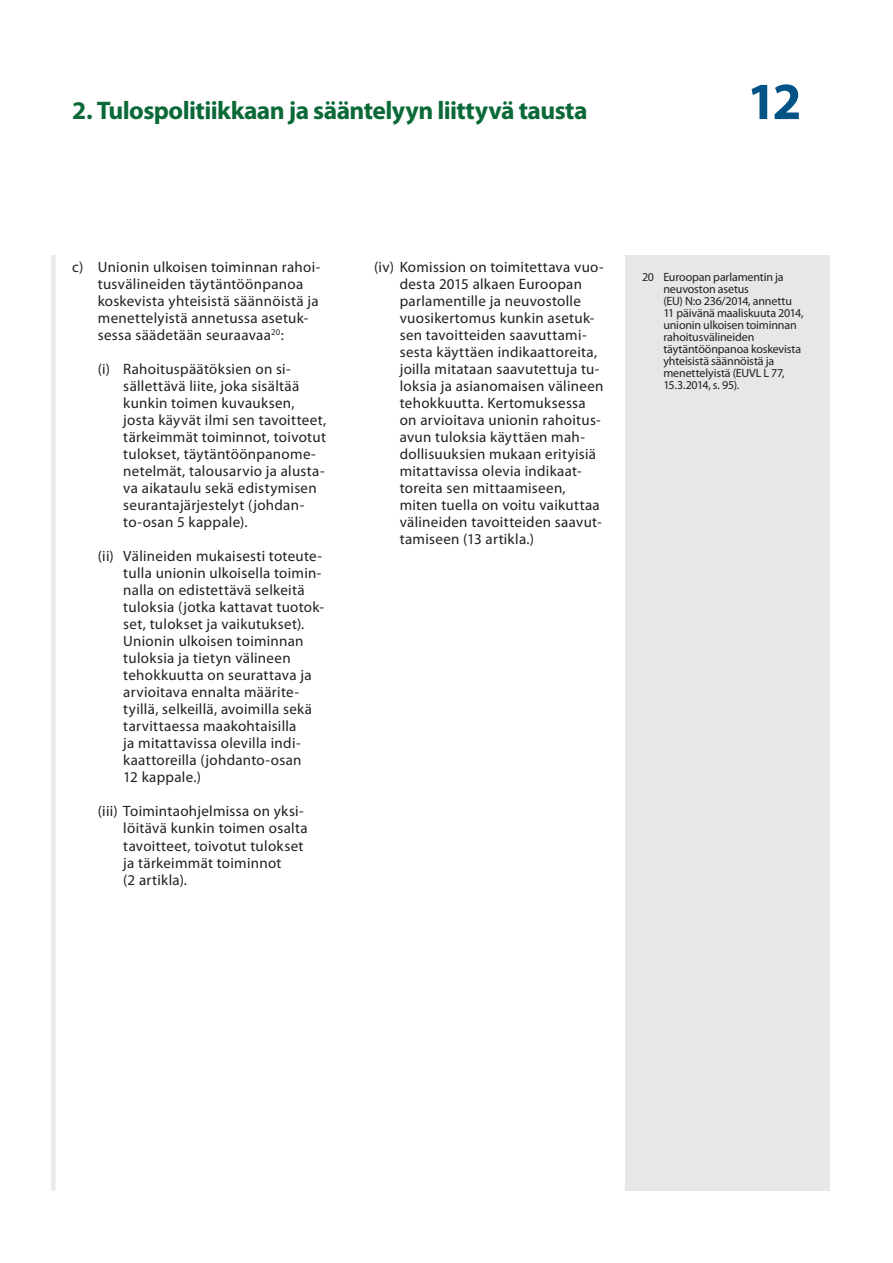
<style>
.page{position:relative;width:893px;height:1263px;background:#fff}
.page>*{position:absolute;margin:0;border:0;box-sizing:border-box;transform-origin:0 0}
.t1{font:700 52.5px "Myriad Pro";color:#015386}
.t2{font:700 25.5px "Myriad Pro";letter-spacing:-.025em;color:#0b6938}
.E_07_-_CHAP___1__TEX{font:15px/17px "Myriad Pro";letter-spacing:.02em;color:#231f20}
.E_07_-_CHAP___a__TEX{font:15px/17px "Myriad Pro";letter-spacing:.02em;color:#231f20}
.E_08_-_CHAP__FOOTNOT{font:12px/12px "Myriad Pro";letter-spacing:-.015em;color:#231f20}
</style>
<div class="page">
<div style="left:51px;top:255px;width:5px;height:936px;background:#ebebeb"></div>
<div style="left:625px;top:255px;width:204px;height:936px;background:#e6e7e9"></div>
<h2 class="t2" style="left:72px;top:94px;width:517px">2. Tulospolitiikkaan ja sääntelyyn liittyvä tausta</h2>
<h1 class="t1" style="left:747px;top:67px;width:56px">12</h1>
<p class="E_07_-_CHAP___a__TEX" style="left:98px;top:258px;width:224px;text-indent:-26px">c) Unionin ulkoisen toiminnan rahoi&shy;tusvälineiden täytäntöönpanoa koskevista yhteisistä säännöistä ja menettelyistä annetussa asetuk&shy;sessa säädetään seuraavaa<sup>20</sup>:</p>
<p class="E_07_-_CHAP___1__TEX" style="left:123px;top:360px;width:204px;text-indent:-26px">(i) Rahoituspäätöksien on si&shy;sällettävä liite, joka sisältää kunkin toimen kuvauksen, josta käyvät ilmi sen tavoitteet, tärkeimmät toiminnot, toivotut tulokset, täytäntöönpanome&shy;netelmät, talousarvio ja alusta&shy;va aikataulu sekä edistymisen seurantajärjestelyt (johdan&shy;to-osan 5 kappale).</p>
<p class="E_07_-_CHAP___1__TEX" style="left:123px;top:548px;width:202px;text-indent:-26px">(ii) Välineiden mukaisesti toteute&shy;tulla unionin ulkoisella toimin&shy;nalla on edistettävä selkeitä tuloksia (jotka kattavat tuotok&shy;set, tulokset ja vaikutukset).<br>Unionin ulkoisen toiminnan tuloksia ja tietyn välineen tehokkuutta on seurattava ja arvioitava ennalta määrite&shy;tyillä, selkeillä, avoimilla sekä tarvittaessa maakohtaisilla<br>ja mitattavissa olevilla indi&shy;kaattoreilla (johdanto-osan<br>12 kappale.)</p>
<p class="E_07_-_CHAP___1__TEX" style="left:123px;top:803px;width:186px;text-indent:-26px">(iii) Toimintaohjelmissa on yksi&shy;löitävä kunkin toimen osalta tavoitteet, toivotut tulokset ja tärkeimmät toiminnot<br>(2 artikla).</p>
<p class="E_07_-_CHAP___1__TEX" style="left:400px;top:258px;width:206px;text-indent:-26px">(iv) Komission on toimitettava vuo&shy;desta 2015 alkaen Euroopan parlamentille ja neuvostolle vuosikertomus kunkin asetuk&shy;sen tavoitteiden saavuttami&shy;sesta käyttäen indikaattoreita, joilla mitataan saavutettuja tu&shy;loksia ja asianomaisen välineen tehokkuutta. Kertomuksessa on arvioitava unionin rahoitus&shy;avun tuloksia käyttäen mah&shy;dollisuuksien mukaan erityisiä mitattavissa olevia indikaat&shy;toreita sen mittaamiseen, miten tuella on voitu vaikuttaa välineiden tavoitteiden saavut&shy;tamiseen (13 artikla.)</p>
<p class="E_08_-_CHAP__FOOTNOT" style="left:663px;top:271px;width:142px;text-indent:-21px">20 Euroopan parlamentin ja neuvoston asetus<br>(EU) N:o 236/2014, annettu<br>11 päivänä maaliskuuta 2014, unionin ulkoisen toiminnan rahoitusvälineiden täytäntöönpanoa koskevista yhteisistä säännöistä ja menettelyistä (EUVL L 77,<br>15.3.2014, s. 95).</p>
</div>
